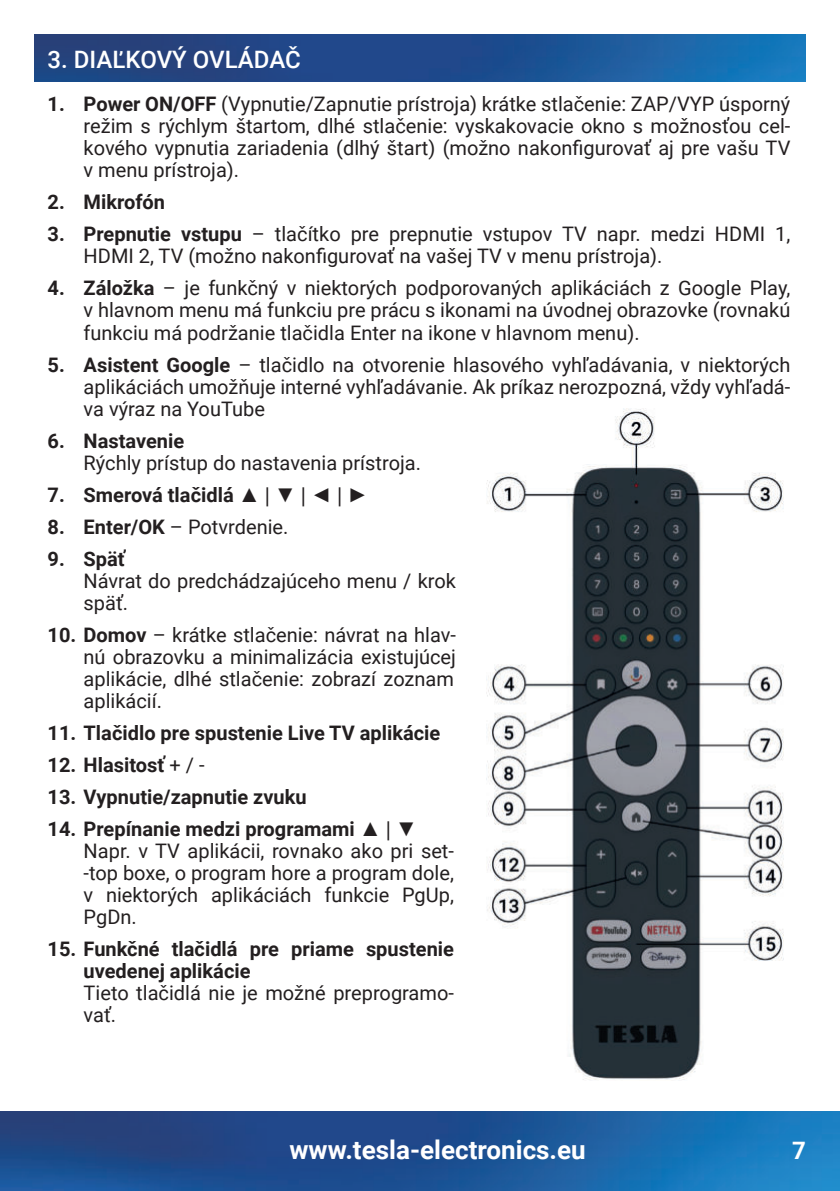
<style>
.page{position:relative;width:840px;height:1191px;background:#fff}
.page>*{position:absolute;margin:0;border:0;box-sizing:border-box;transform-origin:0 0}
.t1{font:700 26px "Roboto";color:#fff}
.t2{font:500 24px "Roboto";color:#fff}
.t3{font:700 24px "Roboto";color:#fff}
.t4{font:20px/22px "Roboto";color:#231f20;text-align:justify}
.t5{font:700 20px/22px "Roboto";color:#231f20}
.s1{font-weight:700}
.s2{font-family:"Arial";font-weight:400}
.s3{font-weight:400}
.s4{font-family:"Arial"}
</style>
<div class="page">
<img style="left:0;top:1111px;width:839px;height:80px">
<img style="left:34px;top:34px;width:771px;height:47px">
<img style="left:486px;top:408px;width:298px;height:672px">
<p class="t2" style="left:48px;top:43px;width:254px">3. DIAĽKOVÝ OVLÁDAČ</p>
<p class="t4" style="left:84px;top:93px;width:708px;text-indent:-36px"><span class="s1">1. Power ON/OFF</span> (Vypnutie/Zapnutie prístroja) krátke stlačenie: ZAP/VYP úsporný režim s rýchlym štartom, dlhé stlačenie: vyskakovacie okno s možnosťou cel&shy;kového vypnutia zariadenia (dlhý štart) (možno nakonfigurovať aj pre vašu TV v menu prístroja).</p>
<p class="t5" style="left:48px;top:191px;width:119px">2. Mikrofón</p>
<p class="t4" style="left:84px;top:223px;width:708px;text-indent:-36px"><span class="s1">3. Prepnutie vstupu</span> – tlačítko pre prepnutie vstupov TV napr. medzi HDMI 1,<br>HDMI 2, TV (možno nakonfigurovať na vašej TV v menu prístroja).</p>
<p class="t4" style="left:84px;top:277px;width:707px;text-indent:-36px"><span class="s1">4. Záložka</span> – je funkčný v niektorých podporovaných aplikáciách z Google Play, v hlavnom menu má funkciu pre prácu s ikonami na úvodnej obrazovke (rovnakú funkciu má podržanie tlačidla Enter na ikone v hlavnom menu).</p>
<p class="t4" style="left:84px;top:353px;width:708px;text-indent:-36px"><span class="s1">5. Asistent Google</span> – tlačidlo na otvorenie hlasového vyhľadávania, v niektorých aplikáciách umožňuje interné vyhľadávanie. Ak príkaz nerozpozná, vždy vyhľadá&shy;va výraz na YouTube</p>
<p class="t5" style="left:48px;top:429px;width:138px">6. Nastavenie</p>
<p class="t4" style="left:84px;top:451px;width:339px">Rýchly prístup do nastavenia prístroja.</p>
<p class="t5" style="left:48px;top:483px;width:321px">7. Smerová tlačidlá <span class="s2">▲ | ▼ | ◄ | ►</span></p>
<p class="t4" style="left:48px;top:515px;width:242px"><span class="s1">8. Enter/OK</span> – Potvrdenie.</p>
<p class="t5" style="left:48px;top:547px;width:79px">9. Späť</p>
<p class="t4" style="left:84px;top:569px;width:374px">Návrat do predchádzajúceho menu / krok späť.</p>
<p class="t4" style="left:84px;top:623px;width:374px;text-indent:-36px"><span class="s1">10. Domov</span> – krátke stlačenie: návrat na hlav&shy;nú obrazovku a minimalizácia existujúcej aplikácie, dlhé stlačenie: zobrazí zoznam aplikácií.</p>
<p class="t5" style="left:48px;top:721px;width:394px">11. Tlačidlo pre spustenie Live TV aplikácie</p>
<p class="t5" style="left:48px;top:753px;width:158px">12. Hlasitosť <span class="s3">+ / -</span></p>
<p class="t5" style="left:48px;top:785px;width:260px">13. Vypnutie/zapnutie zvuku</p>
<p class="t4" style="left:84px;top:817px;width:372px;text-align:left;text-indent:-36px"><span class="s1">14. Prepínanie medzi programami</span> <span class="s4">▲ | ▼<br></span>Napr. v TV aplikácii, rovnako ako pri set--top boxe, o program hore a program dole, v niektorých aplikáciách funkcie PgUp,<br>PgDn.</p>
<p class="t5" style="left:84px;top:937px;width:372px;text-indent:-36px">15. Funkčné tlačidlá pre priame spustenie uvedenej aplikácie</p>
<p class="t4" style="left:84px;top:981px;width:372px">Tieto tlačidlá nie je možné preprogramo&shy;vať.</p>
<h1 class="t1" style="left:289px;top:1135px;width:298px">www.tesla-electronics.eu</h1>
<p class="t3" style="left:791px;top:1136px;width:15px">7</p>
</div>
